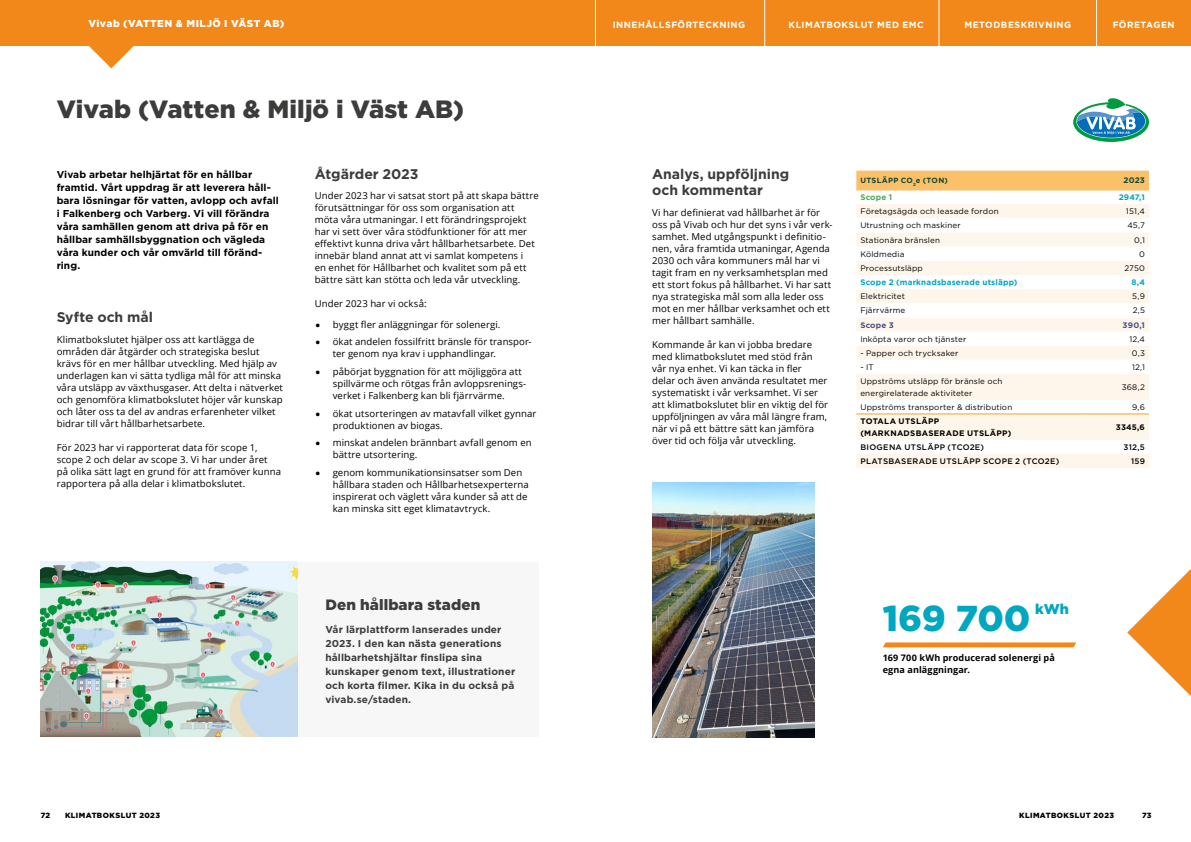
<style>
.page{position:relative;width:1191px;height:842px;background:#fff}
.page>*{position:absolute;margin:0;border:0;box-sizing:border-box;transform-origin:0 0}
.Highlight_-_siffra{font:900 36px "Gotham";letter-spacing:-.01em;color:#00a7c0}
.Rubrik_H2_företag{font:900 25px "Gotham";color:#3c3c3b}
.Tabelltext_-_svart{font:900 15px "Gotham";letter-spacing:.005em;color:#3c3c3b}
.Highlight_-_siffra-2{font:900 14.2px "Gotham";color:#00a7c0}
.Rubrik_H3{font:700 14px/16.5px "Gotham";color:#3c3c3b}
.Ingress{font:700 10px/13px "Gotham";letter-spacing:.005em;color:#000}
.Text_ruta_cyan{font:700 10px/14px "Gotham";letter-spacing:.01em;color:#3c3c3b}
.Rubrik_Header_företag{font:900 10px "Gotham";letter-spacing:.05em;color:#fff}
.Bröd{font:9.5px/12px "Open Sans";letter-spacing:.01em;color:#000}
.t1{font:700 9px "Gotham";letter-spacing:.055em;color:#fff}
.Tabelltext_-_svart-2{font:700 9px/12px "Open Sans";letter-spacing:.01em;color:#000}
.Tabelltext_-_svart-3{font:8px/12px "Gotham";letter-spacing:.015em;color:#000}
.tabell_Rubrik{font:500 8px "Gotham";letter-spacing:.035em;color:#000}
.tabell_svart_siffror{font:8px "Gotham";letter-spacing:.02em;color:#000}
.Tabell_-_TOTALT{font:700 8px/12px "Gotham";letter-spacing:.035em;color:#000}
.Scope_2{font:700 8px "Gotham";letter-spacing:.02em;color:#00a7c0}
.Scope_2_-_siffror{font:700 8px "Gotham";color:#00a7c0}
.tabell_Rubrik_-_siffror{font:500 8px "Gotham";letter-spacing:.02em;color:#000}
.Scope_1{font:700 8px "Gotham";letter-spacing:.02em;color:#4ba751}
.Scope_3{font:700 8px "Gotham";letter-spacing:.02em;color:#474d88}
.Tabell_-_TOTALT_-_siffror{font:700 8px "Gotham";color:#000}
.Scope_3_-_siffror{font:700 8px "Gotham";color:#474d88}
.Tabell_-_header_-_siffror{font:700 8px "Gotham";color:#0f4831}
.t2{font:900 7.5px "Gotham";letter-spacing:.055em;color:#000}
.Tabell_-_header{font:700 7.5px "Gotham";letter-spacing:.035em;color:#0f4831}
.s1{font-size:15.2px}
</style>
<div class="page">
<svg style="left:88px;top:45px;width:46px;height:23px"></svg>
<div style="left:0;top:0;width:1191px;height:45px;background:#f18819"></div>
<hr style="left:595px;top:0;width:1px;height:52px;background:#fff">
<hr style="left:764px;top:0;width:1px;height:52px;background:#fff">
<hr style="left:938px;top:0;width:1px;height:52px;background:#fff">
<hr style="left:1096px;top:0;width:1px;height:52px;background:#fff">
<div style="left:269px;top:562px;width:270px;height:174px;background:#f7f7f7"></div>
<svg style="left:1073px;top:98px;width:76px;height:44px"></svg>
<img style="left:652px;top:482px;width:163px;height:255px">
<img style="left:41px;top:562px;width:257px;height:175px">
<div style="left:856px;top:171px;width:293px;height:19px;background:#fbc06a"></div>
<div style="left:856px;top:204px;width:293px;height:14px;background:#fff6eb"></div>
<svg style="left:856px;top:233px;width:293px;height:235px;fill:#fff6eb"></svg>
<hr style="left:856px;top:413px;width:229px;height:1px;background:#f6a318">
<hr style="left:1085px;top:413px;width:64px;height:1px;background:#f6a318">
<svg style="left:1127px;top:569px;width:64px;height:127px"></svg>
<svg style="left:883px;top:642px;width:193px;height:5px"></svg>
<h2 class="Rubrik_Header_företag" style="left:88px;top:16px;width:197px">Vivab (VATTEN &amp; MILJÖ I VÄST AB)</h2>
<p class="t1" style="left:613px;top:19px;width:134px">INNEHÅLLSFÖRTECKNING</p>
<p class="t1" style="left:788px;top:19px;width:137px">KLIMATBOKSLUT MED EMC</p>
<p class="t1" style="left:964px;top:19px;width:108px">METODBESKRIVNING</p>
<p class="t1" style="left:1112px;top:19px;width:63px">FÖRETAGEN</p>
<p class="Rubrik_H2_företag" style="left:57px;top:92px;width:409px">Vivab (Vatten &amp; Miljö i Väst AB)</p>
<p class="Ingress" style="left:57px;top:168px;width:224px">Vivab arbetar helhjärtat för en hållbar framtid. Vårt uppdrag är att leverera håll&shy;bara lösningar för vatten, avlopp och avfall i Falkenberg och Varberg. Vi vill förändra våra samhällen genom att driva på för en hållbar samhällsbyggnation och vägleda våra kunder och vår omvärld till föränd&shy;ring.</p>
<p class="Rubrik_H3" style="left:57px;top:309px;width:98px">Syfte och mål</p>
<p class="Bröd" style="left:57px;top:333px;width:228px">Klimatbokslutet hjälper oss att kartlägga de områden där åtgärder och strategiska beslut krävs för en mer hållbar utveckling. Med hjälp av underlagen kan vi sätta tydliga mål för att minska våra utsläpp av växthusgaser. Att delta i nätverket och genomföra klimatbokslutet höjer vår kunskap och låter oss ta del av andras erfarenheter vilket bidrar till vårt hållbarhetsarbete.</p>
<p class="Bröd" style="left:57px;top:441px;width:226px">För 2023 har vi rapporterat data för scope 1, scope 2 och delar av scope 3. Vi har under året på olika sätt lagt en grund för att framöver kunna rapportera på alla delar i klimatbokslutet.</p>
<p class="Rubrik_H3" style="left:315px;top:165px;width:105px">Åtgärder 2023</p>
<p class="Bröd" style="left:315px;top:190px;width:225px">Under 2023 har vi satsat stort på att skapa bättre förutsättningar för oss som organisation att möta våra utmaningar. I ett förändringsprojekt har vi sett över våra stödfunktioner för att mer effektivt kunna driva vårt hållbarhetsarbete. Det innebär bland annat att vi samlat kompetens i<br>en enhet för Hållbarhet och kvalitet som på ett bättre sätt kan stötta och leda vår utveckling.</p>
<p class="Bröd" style="left:315px;top:298px;width:113px">Under 2023 har vi också:</p>
<p class="Bröd" style="left:315px;top:318px;width:187px"><span class="s1">•</span> byggt fler anläggningar för solenergi.</p>
<p class="Bröd" style="left:333px;top:336px;width:200px;text-indent:-18px"><span class="s1">•</span> ökat andelen fossilfritt bränsle för transpor&shy;ter genom nya krav i upphandlingar.</p>
<p class="Bröd" style="left:333px;top:365px;width:195px;text-indent:-18px"><span class="s1">•</span> påbörjat byggnation för att möjliggöra att spillvärme och rötgas från avloppsrenings&shy;verket i Falkenberg kan bli fjärrvärme.</p>
<p class="Bröd" style="left:333px;top:407px;width:205px;text-indent:-18px"><span class="s1">•</span> ökat utsorteringen av matavfall vilket gynnar produktionen av biogas.</p>
<p class="Bröd" style="left:333px;top:437px;width:200px;text-indent:-18px"><span class="s1">•</span> minskat andelen brännbart avfall genom en bättre utsortering.</p>
<p class="Bröd" style="left:333px;top:466px;width:197px;text-indent:-18px"><span class="s1">•</span> genom kommunikationsinsatser som Den hållbara staden och Hållbarhetsexperterna inspirerat och väglett våra kunder så att de kan minska sitt eget klimatavtryck.</p>
<p class="Tabelltext_-_svart" style="left:325px;top:595px;width:156px">Den hållbara staden</p>
<p class="Text_ruta_cyan" style="left:325px;top:622px;width:191px">Vår lärplattform lanserades under<br>2023. I den kan nästa generations hållbarhetshjältar finslipa sina kunskaper genom text, illustrationer och korta filmer. Kika in du också på vivab.se/staden.</p>
<p class="Rubrik_H3" style="left:652px;top:165px;width:138px">Analys, uppföljning och kommentar</p>
<p class="Bröd" style="left:652px;top:206px;width:182px">Vi har definierat vad hållbarhet är för oss på Vivab och hur det syns i vår verk&shy;samhet. Med utgångspunkt i definitio&shy;nen, våra framtida utmaningar, Agenda 2030 och våra kommuners mål har vi tagit fram en ny verksamhetsplan med ett stort fokus på hållbarhet. Vi har satt nya strategiska mål som alla leder oss mot en mer hållbar verksamhet och ett mer hållbart samhälle.</p>
<p class="Bröd" style="left:652px;top:338px;width:177px">Kommande år kan vi jobba bredare med klimatbokslutet med stöd från vår nya enhet. Vi kan täcka in fler<br>delar och även använda resultatet mer systematiskt i vår verksamhet. Vi ser att klimatbokslutet blir en viktig del för uppföljningen av våra mål längre fram, när vi på ett bättre sätt kan jämföra över tid och följa vår utveckling.</p>
<p class="Tabell_-_header" style="left:860px;top:176px;width:89px">UTSLÄPP CO<sub>2</sub>e (TON)</p>
<p class="Tabell_-_header_-_siffror" style="left:1123px;top:176px;width:23px">2023</p>
<p class="Scope_1" style="left:860px;top:193px;width:33px">Scope 1</p>
<p class="Scope_2_-_siffror" style="left:1118px;top:193px;width:28px">2947,1</p>
<p class="Tabelltext_-_svart-3" style="left:860px;top:205px;width:140px">Företagsägda och leasade fordon</p>
<p class="tabell_svart_siffror" style="left:1126px;top:207px;width:21px">151,4</p>
<p class="Tabelltext_-_svart-3" style="left:860px;top:219px;width:102px">Utrustning och maskiner</p>
<p class="tabell_svart_siffror" style="left:1127px;top:221px;width:19px">45,7</p>
<p class="Tabelltext_-_svart-3" style="left:860px;top:234px;width:81px">Stationära bränslen</p>
<p class="tabell_svart_siffror" style="left:1134px;top:235px;width:12px">0,1</p>
<p class="Tabelltext_-_svart-3" style="left:860px;top:248px;width:45px">Köldmedia</p>
<p class="tabell_svart_siffror" style="left:1139px;top:249px;width:7px">0</p>
<p class="Tabelltext_-_svart-3" style="left:860px;top:262px;width:64px">Processutsläpp</p>
<p class="tabell_svart_siffror" style="left:1124px;top:264px;width:22px">2750</p>
<p class="Scope_2" style="left:860px;top:278px;width:159px">Scope 2 (marknadsbaserade utsläpp)</p>
<p class="Scope_2_-_siffror" style="left:1131px;top:278px;width:15px">8,4</p>
<p class="Tabelltext_-_svart-3" style="left:860px;top:290px;width:46px">Elektricitet</p>
<p class="tabell_svart_siffror" style="left:1132px;top:292px;width:14px">5,9</p>
<p class="Tabelltext_-_svart-3" style="left:860px;top:304px;width:47px">Fjärrvärme</p>
<p class="tabell_svart_siffror" style="left:1132px;top:306px;width:14px">2,5</p>
<p class="Scope_3" style="left:860px;top:320px;width:35px">Scope 3</p>
<p class="Scope_3_-_siffror" style="left:1122px;top:320px;width:24px">390,1</p>
<p class="Tabelltext_-_svart-3" style="left:860px;top:333px;width:107px">Inköpta varor och tjänster</p>
<p class="tabell_svart_siffror" style="left:1129px;top:334px;width:17px">12,4</p>
<p class="Tabelltext_-_svart-3" style="left:860px;top:347px;width:100px">- Papper och trycksaker</p>
<p class="tabell_svart_siffror" style="left:1131px;top:348px;width:15px">0,3</p>
<p class="Tabelltext_-_svart-3" style="left:860px;top:361px;width:15px">- IT</p>
<p class="tabell_svart_siffror" style="left:1132px;top:362px;width:14px">12,1</p>
<p class="Tabelltext_-_svart-3" style="left:860px;top:375px;width:144px">Uppströms utsläpp för bränsle och energirelaterade aktiviteter</p>
<p class="tabell_svart_siffror" style="left:1121px;top:382px;width:25px">368,2</p>
<p class="Tabelltext_-_svart-3" style="left:860px;top:401px;width:153px">Uppströms transporter &amp; distribution</p>
<p class="tabell_svart_siffror" style="left:1132px;top:402px;width:14px">9,6</p>
<p class="Tabell_-_TOTALT" style="left:860px;top:415px;width:153px">TOTALA UTSLÄPP (MARKNADSBASERADE UTSLÄPP)</p>
<p class="Tabell_-_TOTALT_-_siffror" style="left:1115px;top:422px;width:31px">3345,6</p>
<p class="tabell_Rubrik" style="left:860px;top:442px;width:125px">BIOGENA UTSLÄPP (TCO2E)</p>
<p class="tabell_Rubrik_-_siffror" style="left:1123px;top:442px;width:23px">312,5</p>
<p class="tabell_Rubrik" style="left:860px;top:456px;width:200px">PLATSBASERADE UTSLÄPP SCOPE 2 (TCO2E)</p>
<p class="tabell_Rubrik_-_siffror" style="left:1131px;top:456px;width:15px">159</p>
<p class="Highlight_-_siffra" style="left:882px;top:593px;width:149px">169 700</p>
<p class="Highlight_-_siffra-2" style="left:1035px;top:599px;width:35px">kWh</p>
<p class="Tabelltext_-_svart-2" style="left:882px;top:652px;width:174px">169 700 kWh producerad solenergi på egna anläggningar.</p>
<p class="t2" style="left:41px;top:810px;width:11px">72</p>
<p class="t2" style="left:65px;top:810px;width:97px">KLIMATBOKSLUT 2023</p>
<p class="t2" style="left:1019px;top:810px;width:97px">KLIMATBOKSLUT 2023</p>
<p class="t2" style="left:1142px;top:810px;width:11px">73</p>
</div>
